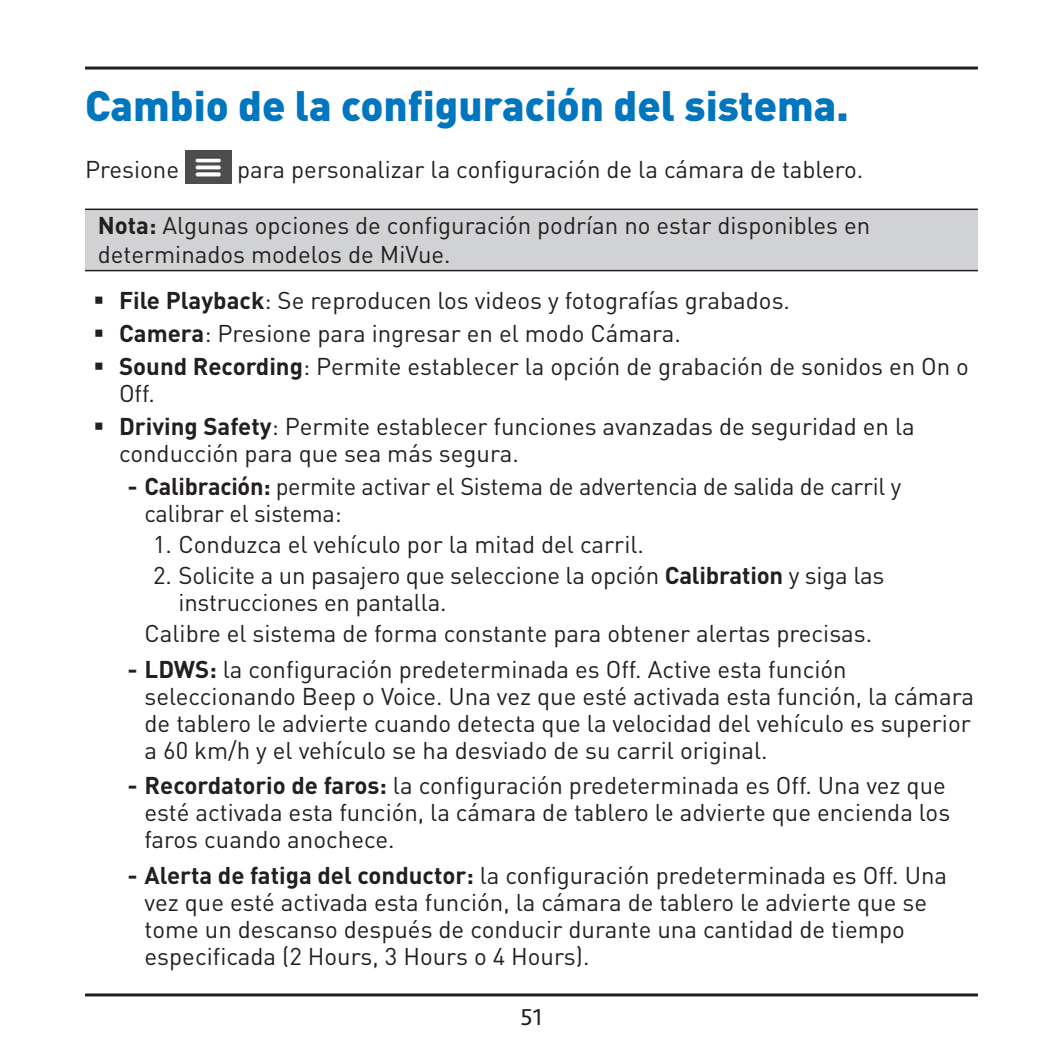
<style>
.page{position:relative;width:1063px;height:1063px;background:#fff}
.page>*{position:absolute;margin:0;border:0;box-sizing:border-box;transform-origin:0 0}
.t1{font:900 42px "DINOT";color:#0076be}
.t2{font:24px/27px "DINOT";color:#231f20}
.t3{font:24px "Bliss 2";color:#231f20}
.s1{font-weight:700}
</style>
<div class="page">
<hr style="left:85px;top:993px;width:893px;height:3px;background:#231f20">
<hr style="left:85px;top:67px;width:893px;height:3px;background:#231f20">
<img style="left:185px;top:151px;width:46px;height:32px">
<div style="left:85px;top:209px;width:893px;height:62px;background:#d1d2d4"></div>
<hr style="left:85px;top:209px;width:893px;height:1px;background:#231f20">
<hr style="left:85px;top:270px;width:893px;height:1px;background:#231f20">
<h1 class="t1" style="left:85px;top:77px;width:765px">Cambio de la configuración del sistema.</h1>
<p class="t2" style="left:85px;top:155px;width:96px">Presione</p>
<p class="t2" style="left:237px;top:155px;width:628px">para personalizar la configuración de la cámara de tablero.</p>
<p class="t2" style="left:98px;top:210px;width:774px;line-height:28.8px"><span class="s1">Nota:</span> Algunas opciones de configuración podrían no estar disponibles en determinados modelos de MiVue.</p>
<p class="t2" style="left:119px;top:283px;width:851px;line-height:33px"><span class="s1">File Playback</span>: Se reproducen los videos y fotografías grabados.<br><span class="s1">Camera</span>: Presione para ingresar en el modo Cámara.<br><span class="s1">Sound Recording</span>: Permite establecer la opción de grabación de sonidos en On o</p>
<p class="t2" style="left:119px;top:376px;width:797px;line-height:33px">Off.<br><span class="s1">Driving Safety</span>: Permite establecer funciones avanzadas de seguridad en la</p>
<p class="t2" style="left:119px;top:439px;width:401px">conducción para que sea más segura.</p>
<p class="t2" style="left:145px;top:472px;width:758px;text-indent:-17px"><span class="s1">- Calibración:</span> permite activar el Sistema de advertencia de salida de carril y calibrar el sistema:</p>
<p class="t2" style="left:153px;top:530px;width:492px">1. Conduzca el vehículo por la mitad del carril.</p>
<p class="t2" style="left:179px;top:561px;width:707px;text-indent:-26px">2. Solicite a un pasajero que seleccione la opción <span class="s1">Calibration</span> y siga las instrucciones en pantalla.</p>
<p class="t2" style="left:145px;top:619px;width:729px">Calibre el sistema de forma constante para obtener alertas precisas.</p>
<p class="t2" style="left:145px;top:655px;width:831px;text-indent:-17px"><span class="s1">- LDWS:</span> la configuración predeterminada es Off. Active esta función seleccionando Beep o Voice. Una vez que esté activada esta función, la cámara de tablero le advierte cuando detecta que la velocidad del vehículo es superior a 60 km/h y el vehículo se ha desviado de su carril original.</p>
<p class="t2" style="left:145px;top:771px;width:807px;text-indent:-17px"><span class="s1">- Recordatorio de faros:</span> la configuración predeterminada es Off. Una vez que esté activada esta función, la cámara de tablero le advierte que encienda los faros cuando anochece.</p>
<p class="t2" style="left:145px;top:861px;width:804px;text-indent:-17px"><span class="s1">- Alerta de fatiga del conductor:</span> la configuración predeterminada es Off. Una vez que esté activada esta función, la cámara de tablero le advierte que se tome un descanso después de conducir durante una cantidad de tiempo especificada (2 Hours, 3 Hours o 4 Hours).</p>
<p class="t3" style="left:520px;top:1002px;width:24px">51</p>
</div>
